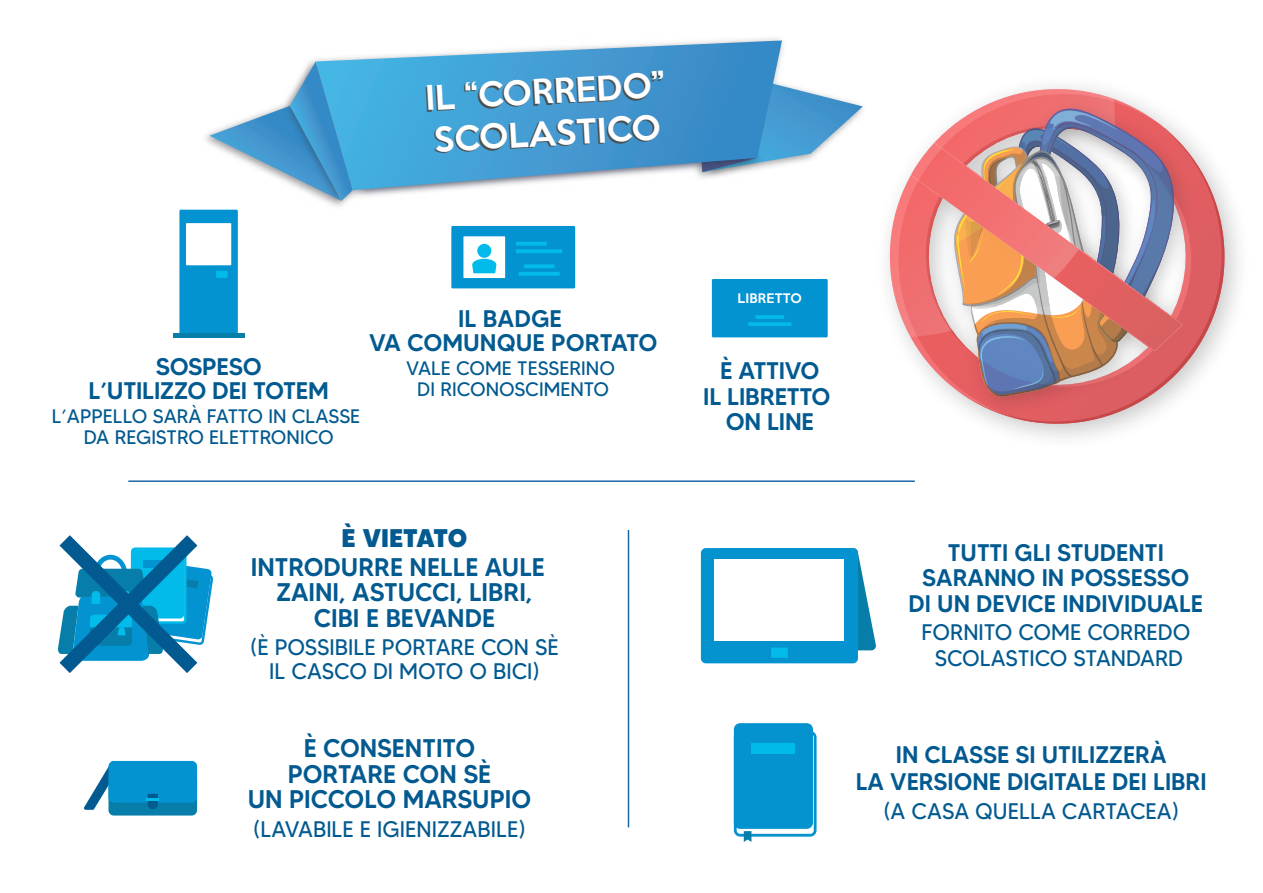
<style>
.page{position:relative;width:1263px;height:893px;background:#fff}
.page>*{position:absolute;margin:0;border:0;box-sizing:border-box;transform-origin:0 0}
.t1{font:500 31.05px/42px "Keep Calm";color:#fff}
.t2{font:500 25.5px/25.5px "MADETOMMY";color:#025a90;text-align:center}
.t3{font:800 25.5px "MADETOMMY";letter-spacing:-.01em;color:#025a90}
.t4{font:500 24px/25.5px "MADETOMMY";color:#025a90;text-align:center}
.t5{font:22.5px/24px "MADETOMMY";color:#025a90;text-align:center}
.t6{font:19.5px/21px "MADETOMMY";color:#025a90;text-align:center}
.t7{font:500 12px "Keep Calm";letter-spacing:.025em;color:#fff}
</style>
<div class="page">
<svg style="left:982px;top:179px;width:263px;height:246px"></svg>
<svg style="left:825px;top:95px;width:38px;height:52px"></svg>
<svg style="left:209px;top:108px;width:65px;height:68px"></svg>
<img style="left:274px;top:38px;width:551px;height:206px">
<svg style="left:316px;top:40px;width:466px;height:150px;background:#5ea9d7"></svg>
<hr style="left:128px;top:480px;width:787px;height:2px;background:#1a63a4">
<div style="left:179px;top:210px;width:59px;height:125px;background:#0393d1"></div>
<div style="left:186px;top:223px;width:45px;height:42px;background:#fff"></div>
<div style="left:216px;top:271px;width:12px;height:7px;background:#02bbea;border-radius:2px"></div>
<div style="left:173px;top:333px;width:71px;height:5px;background:#077ea9"></div>
<div style="left:451px;top:226px;width:124px;height:62px;background:#0393d1"></div>
<svg style="left:516px;top:242px;width:31px;height:4px"></svg>
<svg style="left:516px;top:249px;width:46px;height:4px"></svg>
<svg style="left:524px;top:264px;width:30px;height:4px"></svg>
<hr style="left:519px;top:272px;width:41px;height:4px;background:#02bbea">
<div style="left:463px;top:236px;width:42px;height:42px;background:#feffff"></div>
<svg style="left:472px;top:259px;width:24px;height:14px"></svg>
<div style="left:477px;top:244px;width:14px;height:14px;background:#02bbea;border-radius:50%"></div>
<div style="left:734px;top:723px;width:79px;height:106px;background:#0593d0;border-radius:6px"></div>
<svg style="left:734px;top:731px;width:82px;height:111px"></svg>
<div style="left:712px;top:279px;width:116px;height:58px;background:#0393d1"></div>
<hr style="left:755px;top:315px;width:29px;height:4px;background:#02bbea">
<hr style="left:748px;top:322px;width:43px;height:4px;background:#02bbea">
<svg style="left:855px;top:548px;width:21px;height:102px"></svg>
<div style="left:701px;top:548px;width:157px;height:115px;background:#0593d0;border-radius:5px"></div>
<div style="left:715px;top:559px;width:129px;height:82px;background:#fff"></div>
<div style="left:771px;top:648px;width:17px;height:10px;background:#02bbea"></div>
<svg style="left:58px;top:535px;width:155px;height:138px"></svg>
<svg style="left:890px;top:89px;width:334px;height:335px"></svg>
<svg style="left:84px;top:761px;width:27px;height:49px"></svg>
<div style="left:108px;top:775px;width:89px;height:40px;background:#077ea9;border-radius:5px"></div>
<div style="left:108px;top:761px;width:89px;height:41px;background:#0393d1;border-radius:5px"></div>
<svg style="left:146px;top:793px;width:13px;height:16px"></svg>
<hr style="left:628px;top:530px;width:1px;height:297px;background:#1a63a4">
<p class="t1" style="left:424px;top:74px;width:241px;rotate:-3deg">IL “CORREDO”<br>SCOLASTICO</p>
<p class="t4" style="left:88px;top:354px;width:242px;line-height:24px">SOSPESO<br>L’UTILIZZO DEI TOTEM</p>
<p class="t6" style="left:52px;top:405px;width:310px">L’APPELLO SARÀ FATTO IN CLASSE<br>DA REGISTRO ELETTRONICO</p>
<p class="t4" style="left:369px;top:307px;width:290px;line-height:24px">IL BADGE<br>VA COMUNQUE PORTATO</p>
<p class="t6" style="left:406px;top:358px;width:210px">VALE COME TESSERINO<br>DI RICONOSCIMENTO</p>
<p class="t3" style="left:342px;top:522px;width:127px">È VIETATO</p>
<p class="t2" style="left:251px;top:554px;width:296px">INTRODURRE NELLE AULE<br>ZAINI, ASTUCCI, LIBRI,<br>CIBI E BEVANDE</p>
<p class="t5" style="left:250px;top:635px;width:310px">(È POSSIBILE PORTARE CON SÈ<br>IL CASCO DI MOTO O BICI)</p>
<p class="t2" style="left:248px;top:736px;width:285px">È CONSENTITO<br>PORTARE CON SÈ<br>UN PICCOLO MARSUPIO</p>
<p class="t5" style="left:253px;top:817px;width:274px">(LAVABILE E IGIENIZZABILE)</p>
<p class="t7" style="left:737px;top:288px;width:66px">LIBRETTO</p>
<p class="t4" style="left:703px;top:358px;width:129px">È ATTIVO<br>IL LIBRETTO<br>ON LINE</p>
<p class="t4" style="left:909px;top:539px;width:296px">TUTTI GLI STUDENTI<br>SARANNO IN POSSESSO<br>DI UN DEVICE INDIVIDUALE</p>
<p class="t5" style="left:921px;top:619px;width:271px;line-height:25.5px">FORNITO COME CORREDO<br>SCOLASTICO STANDARD</p>
<p class="t4" style="left:856px;top:741px;width:352px;line-height:27px">IN CLASSE SI UTILIZZERÀ<br>LA VERSIONE DIGITALE DEI LIBRI</p>
<p class="t5" style="left:883px;top:799px;width:297px">(A CASA QUELLA CARTACEA)</p>
</div>
